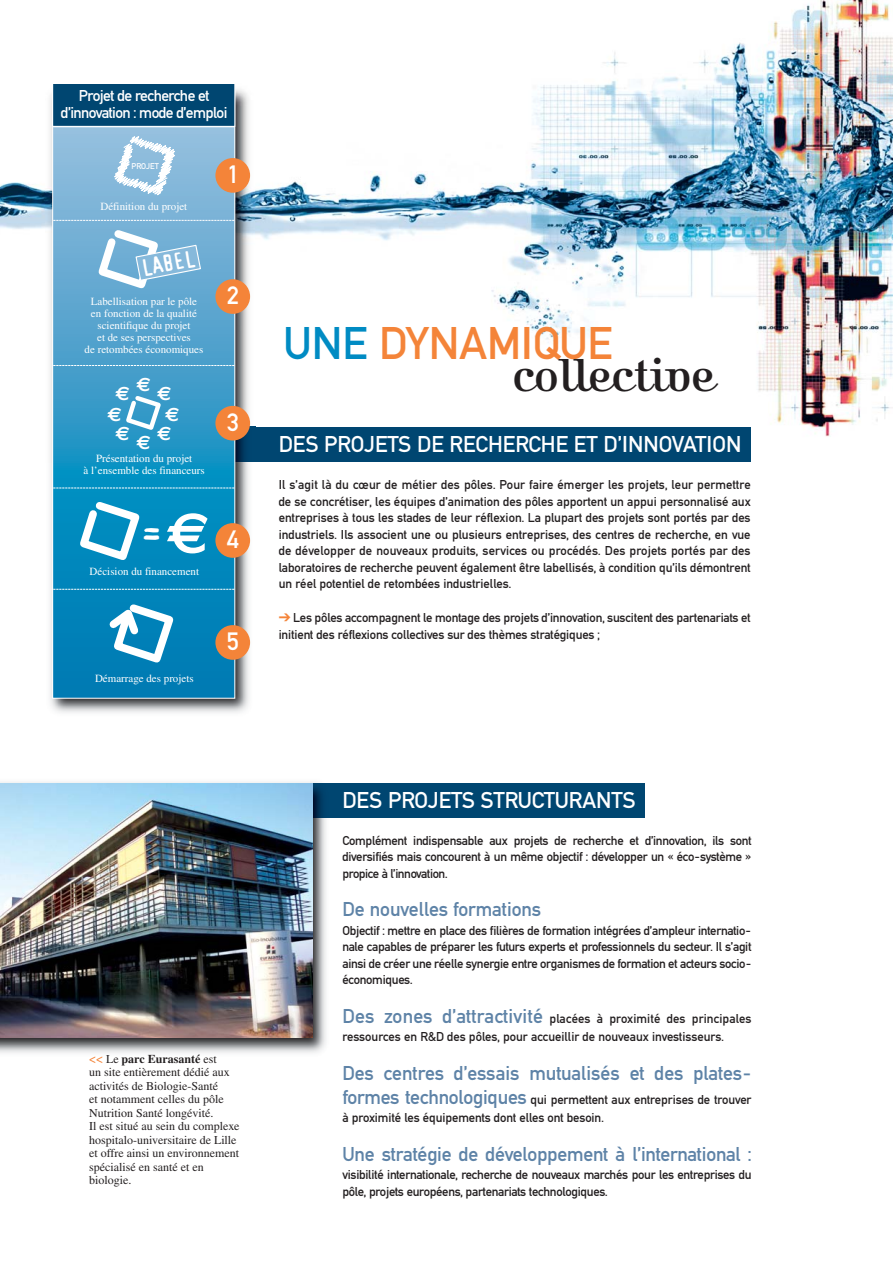
<style>
.page{position:relative;width:893px;height:1263px;background:#fff}
.page>*{position:absolute;margin:0;border:0;box-sizing:border-box;transform-origin:0 0}
.t1{font:48px "DIN Mittel EF";color:#f48439}
.t2{font:48px "Kursivschrift Stehend";color:#231f20}
.t3{font:43.95px "Confidential";color:#fff}
.t4{font:26.4px "DIN Mittel EF";color:#fff}
.t5{font:24px "DIN Mittel EF";color:#fff}
.t6{font:22.2px "Confidential";color:#fff}
.t7{font:21px "DIN Mittel EF";letter-spacing:-.01em;color:#5e83a7}
.t8{font:700 19.35px "Euro Sans";color:#fff}
.t9{font:16.5px/16.5px "DIN Mittel EF";letter-spacing:-.035em;color:#fff;text-align:center}
.t10{font:13.5px/16.5px "DIN Mittel EF";letter-spacing:-.02em;color:#231f20;text-align:justify}
.t11{font:13.5px/18.3px "DIN Mittel EF";color:#231f20}
.t12{font:12px/13.5px "Times";color:#231f20}
.t13{font:10.95px/12.1px "Times";color:#fff;text-align:center}
.t14{font:8.85px "DIN Mittel EF";color:#fff}
.s1{font-family:"Euro Sans";font-weight:700;font-size:57.6px}
.s2{color:#008bc3}
.s3{color:#f48439}
.s4{font-family:"DIN Mittel EF";font-size:13.5px;color:#f48439}
.s5{font-weight:700}
.s6{font-size:21px;color:#5e83a7}
</style>
<div class="page">
<img style="left:0;top:0;width:893px;height:462px">
<div style="left:235px;top:427px;width:515px;height:34px;background:#004671"></div>
<img style="left:45px;top:84px;width:210px;height:629px">
<img style="left:235px;top:427px;width:20px;height:34px">
<svg style="left:54px;top:127px;width:179px;height:570px;background:#3298c6"></svg>
<div style="left:53px;top:84px;width:181px;height:42px;background:#004671"></div>
<div style="left:52px;top:83px;width:183px;height:44px;border:1px solid #fff"></div>
<div style="left:309px;top:783px;width:335px;height:34px;background:#004671"></div>
<img style="left:0;top:782px;width:331px;height:271px">
<img style="left:312px;top:783px;width:19px;height:34px">
<img style="left:0;top:783px;width:312px;height:254px">
<svg style="left:114px;top:136px;width:62px;height:60px"></svg>
<svg style="left:123px;top:393px;width:41px;height:40px"></svg>
<svg style="left:74px;top:496px;width:71px;height:70px"></svg>
<div style="left:215px;top:158px;width:35px;height:35px;background:#f48439;border-radius:50%"></div>
<div style="left:215px;top:279px;width:35px;height:35px;background:#f48439;border-radius:50%"></div>
<div style="left:215px;top:406px;width:35px;height:34px;background:#f48439;border-radius:50%"></div>
<div style="left:215px;top:523px;width:35px;height:35px;background:#f48439;border-radius:50%"></div>
<div style="left:215px;top:625px;width:35px;height:35px;background:#f48439;border-radius:50%"></div>
<svg style="left:53px;top:220px;width:181px;height:74px;background:#80b5d6"></svg>
<hr style="left:53px;top:126px;width:181px;height:1px;background:#fff">
<svg style="left:53px;top:365px;width:181px;height:1px"></svg>
<svg style="left:53px;top:488px;width:181px;height:1px"></svg>
<svg style="left:53px;top:589px;width:181px;height:1px"></svg>
<svg style="left:105px;top:599px;width:74px;height:69px"></svg>
<p class="t9" style="left:61px;top:89px;width:168px">Projet de recherche et d’innovation : mode d’emploi</p>
<p class="t14" style="left:132px;top:161px;width:29px">PROJET</p>
<p class="t13" style="left:100px;top:201px;width:88px">Définition du projet</p>
<h3 class="t6" style="left:140px;top:260px;width:55px;rotate:-11deg">LABEL</h3>
<p class="t13" style="left:85px;top:296px;width:120px">Labellisation par le pôle en fonction de la qualité scientifique du projet<br>et de ses perspectives<br>de retombées économiques</p>
<h3 class="t8" style="left:137px;top:373px;width:16px">€</h3>
<h3 class="t8" style="left:115px;top:382px;width:16px">€</h3>
<h3 class="t8" style="left:157px;top:382px;width:16px">€</h3>
<h3 class="t8" style="left:115px;top:422px;width:16px">€</h3>
<h3 class="t8" style="left:157px;top:422px;width:16px">€</h3>
<h3 class="t8" style="left:107px;top:403px;width:16px">€</h3>
<h3 class="t8" style="left:165px;top:403px;width:16px">€</h3>
<h3 class="t8" style="left:137px;top:431px;width:16px">€</h3>
<p class="t13" style="left:84px;top:453px;width:123px">Présentation du projet<br>à l’ensemble des financeurs</p>
<h2 class="t3" style="left:140px;top:517px;width:71px">=<span class="s1">€</span></h2>
<p class="t13" style="left:90px;top:566px;width:111px">Décision du financement</p>
<h3 class="t4" style="left:228px;top:166px;width:11px">1</h3>
<h3 class="t4" style="left:226px;top:287px;width:15px">2</h3>
<h3 class="t4" style="left:226px;top:414px;width:14px">3</h3>
<h3 class="t4" style="left:226px;top:531px;width:16px">4</h3>
<p class="t13" style="left:95px;top:673px;width:100px">Démarrage des projets</p>
<h3 class="t4" style="left:226px;top:633px;width:15px">5</h3>
<h1 class="t1" style="left:284px;top:327px;width:331px"><span class="s2">UNE</span> DYNAMIQUE</h1>
<h1 class="t2" style="left:513px;top:359px;width:204px">collective</h1>
<h3 class="t5" style="left:279px;top:436px;width:464px">DES PROJETS DE RECHERCHE ET D’INNOVATION</h3>
<p class="t10" style="left:279px;top:478px;width:474px">Il s’agit là du cœur de métier des pôles. Pour faire émerger les projets, leur permettre de se concrétiser, les équipes d’animation des pôles apportent un appui personnalisé aux entreprises à tous les stades de leur réflexion. La plupart des projets sont portés par des industriels. Ils associent une ou plusieurs entreprises, des centres de recherche, en vue de développer de nouveaux produits, services ou procédés. Des projets portés par des laboratoires de recherche peuvent également être labellisés, à condition qu’ils démontrent un réel potentiel de retombées industrielles.</p>
<p class="t10" style="left:279px;top:611px;width:473px"><span class="s3">➔</span> Les pôles accompagnent le montage des projets d’innovation, suscitent des partenariats et initient des réflexions collectives sur des thèmes stratégiques ;</p>
<p class="t12" style="left:89px;top:1053px;width:152px"><span class="s4">&lt;&lt;</span> Le <span class="s5">parc Eurasanté</span> est<br>un site entièrement dédié aux activités de Biologie-Santé<br>et notamment celles du pôle<br>Nutrition Santé longévité.<br>Il est situé au sein du complexe hospitalo-universitaire de Lille et offre ainsi un environnement spécialisé en santé et en biologie.</p>
<h3 class="t5" style="left:342px;top:792px;width:295px">DES PROJETS STRUCTURANTS</h3>
<p class="t10" style="left:342px;top:833px;width:411px">Complément indispensable aux projets de recherche et d’innovation, ils sont diversifiés mais concourent à un même objectif : développer un « éco-système » propice à l’innovation.</p>
<h3 class="t7" style="left:342px;top:902px;width:200px">De nouvelles formations</h3>
<p class="t10" style="left:342px;top:923px;width:411px">Objectif : mettre en place des filières de formation intégrées d’ampleur internatio&shy;nale capables de préparer les futurs experts et professionnels du secteur. Il s’agit ainsi de créer une réelle synergie entre organismes de formation et acteurs socio&shy;économiques.</p>
<p class="t11" style="left:342px;top:1011px;width:411px"><span class="s6">Des zones d’attractivité</span> placées à proximité des principales ressources en R&amp;D des pôles, pour accueillir de nouveaux investisseurs.</p>
<h3 class="t7" style="left:342px;top:1066px;width:411px">Des centres d’essais mutualisés et des plates-</h3>
<p class="t10" style="left:342px;top:1092px;width:411px;line-height:18.3px"><span class="s6">formes technologiques</span> qui permettent aux entreprises de trouver à proximité les équipements dont elles ont besoin.</p>
<h3 class="t7" style="left:342px;top:1147px;width:411px">Une stratégie de développement à l’international :</h3>
<p class="t10" style="left:342px;top:1168px;width:411px">visibilité internationale, recherche de nouveaux marchés pour les entreprises du pôle, projets européens, partenariats technologiques.</p>
</div>
